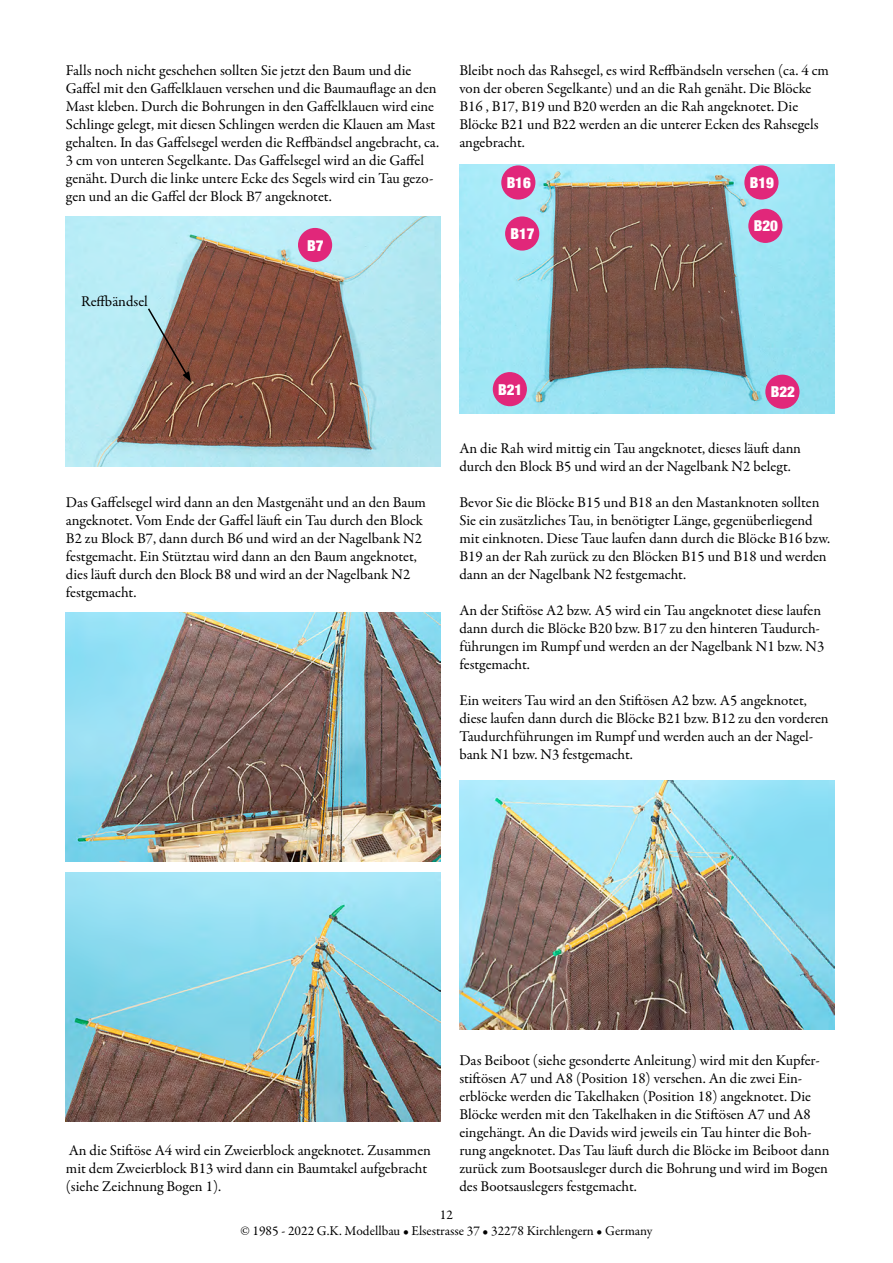
<style>
.page{position:relative;width:893px;height:1263px;background:#fff}
.page>*{position:absolute;margin:0;border:0;box-sizing:border-box;transform-origin:0 0}
.t1{font:15px/18px "Garamond Premr Pro";color:#000}
.t2{font:900 condensed 15px "Helvetica Neue";color:#fff}
.t3{font:13.5px/16.2px "Garamond Premr Pro";color:#000;text-align:center}
</style>
<div class="page">
<img style="left:66px;top:217px;width:375px;height:249px">
<div style="left:299px;top:229px;width:32px;height:32px;background:#e1277a;border-radius:50%"></div>
<div style="left:298px;top:228px;width:34px;height:34px;border:2px solid #e1277a;border-radius:50%"></div>
<svg style="left:146px;top:307px;width:45px;height:75px;background:#8c7871"></svg>
<img style="left:66px;top:612px;width:375px;height:249px">
<img style="left:460px;top:780px;width:375px;height:249px">
<img style="left:66px;top:873px;width:375px;height:249px">
<img style="left:460px;top:165px;width:375px;height:249px">
<div style="left:745px;top:166px;width:33px;height:33px;background:#e1277a;border-radius:50%"></div>
<div style="left:744px;top:165px;width:34px;height:35px;border:2px solid #e1277a;border-radius:50%"></div>
<div style="left:493px;top:373px;width:33px;height:32px;background:#e1277a;border-radius:50%"></div>
<div style="left:493px;top:372px;width:34px;height:34px;border:2px solid #e1277a;border-radius:50%"></div>
<div style="left:502px;top:166px;width:33px;height:33px;background:#e1277a;border-radius:50%"></div>
<div style="left:501px;top:165px;width:34px;height:35px;border:2px solid #e1277a;border-radius:50%"></div>
<div style="left:749px;top:210px;width:33px;height:32px;background:#e1277a;border-radius:50%"></div>
<div style="left:748px;top:209px;width:34px;height:34px;border:2px solid #e1277a;border-radius:50%"></div>
<div style="left:766px;top:375px;width:33px;height:33px;background:#e1277a;border-radius:50%"></div>
<div style="left:765px;top:375px;width:34px;height:34px;border:2px solid #e1277a;border-radius:50%"></div>
<div style="left:506px;top:217px;width:32px;height:33px;background:#e1277a;border-radius:50%"></div>
<div style="left:505px;top:216px;width:34px;height:35px;border:2px solid #e1277a;border-radius:50%"></div>
<p class="t1" style="left:66px;top:61px;width:375px">Falls noch nicht geschehen sollten Sie jetzt den Baum und die Gaffel mit den Gaffelklauen versehen und die Baumauflage an den Mast kleben. Durch die Bohrungen in den Gaffelklauen wird eine Schlinge gelegt, mit diesen Schlingen werden die Klauen am Mast gehalten. In das Gaffelsegel werden die Reffbändsel angebracht, ca.<br>3 cm von unteren Segelkante. Das Gaffelsegel wird an die Gaffel genäht. Durch die linke untere Ecke des Segels wird ein Tau gezo&shy;gen und an die Gaffel der Block B7 angeknotet.</p>
<p class="t1" style="left:81px;top:293px;width:68px">Reffbändsel</p>
<p class="t2" style="left:307px;top:233px;width:18px">B7</p>
<p class="t1" style="left:459px;top:61px;width:371px">Bleibt noch das Rahsegel, es wird Reffbändseln versehen (ca. 4 cm von der oberen Segelkante) und an die Rah genäht. Die Blöcke B16 , B17, B19 und B20 werden an die Rah angeknotet. Die Blöcke B21 und B22 werden an die unterer Ecken des Rahsegels angebracht.</p>
<p class="t2" style="left:507px;top:170px;width:26px">B16</p>
<p class="t2" style="left:510px;top:221px;width:26px">B17</p>
<p class="t2" style="left:750px;top:170px;width:26px">B19</p>
<p class="t2" style="left:754px;top:214px;width:26px">B20</p>
<p class="t1" style="left:66px;top:493px;width:362px">Das Gaffelsegel wird dann an den Mastgenäht und an den Baum angeknotet. Vom Ende der Gaffel läuft ein Tau durch den Block B2 zu Block B7, dann durch B6 und wird an der Nagelbank N2 festgemacht. Ein Stütztau wird dann an den Baum angeknotet, dies läuft durch den Block B8 und wird an der Nagelbank N2 festgemacht.</p>
<p class="t2" style="left:498px;top:377px;width:26px">B21</p>
<p class="t2" style="left:771px;top:380px;width:26px">B22</p>
<p class="t1" style="left:459px;top:439px;width:343px">An die Rah wird mittig ein Tau angeknotet, dieses läuft dann durch den Block B5 und wird an der Nagelbank N2 belegt.</p>
<p class="t1" style="left:459px;top:493px;width:372px">Bevor Sie die Blöcke B15 und B18 an den Mastanknoten sollten Sie ein zusätzliches Tau, in benötigter Länge, gegenüberliegend mit einknoten. Diese Taue laufen dann durch die Blöcke B16 bzw.<br>B19 an der Rah zurück zu den Blöcken B15 und B18 und werden dann an der Nagelbank N2 festgemacht.</p>
<p class="t1" style="left:459px;top:601px;width:367px">An der Stiftöse A2 bzw. A5 wird ein Tau angeknotet diese laufen dann durch die Blöcke B20 bzw. B17 zu den hinteren Taudurch&shy;führungen im Rumpf und werden an der Nagelbank N1 bzw. N3 festgemacht.</p>
<p class="t1" style="left:459px;top:691px;width:371px">Ein weiters Tau wird an den Stiftösen A2 bzw. A5 angeknotet, diese laufen dann durch die Blöcke B21 bzw. B12 zu den vorderen Taudurchführungen im Rumpf und werden auch an der Nagel&shy;bank N1 bzw. N3 festgemacht.</p>
<p class="t1" style="left:66px;top:1141px;width:367px">An die Stiftöse A4 wird ein Zweierblock angeknotet. Zusammen mit dem Zweierblock B13 wird dann ein Baumtakel aufgebracht (siehe Zeichnung Bogen 1).</p>
<p class="t1" style="left:459px;top:1051px;width:372px">Das Beiboot (siehe gesonderte Anleitung) wird mit den Kupfer&shy;stiftösen A7 und A8 (Position 18) versehen. An die zwei Ein&shy;erblöcke werden die Takelhaken (Position 18) angeknotet. Die Blöcke werden mit den Takelhaken in die Stiftösen A7 und A8 eingehängt. An die Davids wird jeweils ein Tau hinter die Boh&shy;rung angeknotet. Das Tau läuft durch die Blöcke im Beiboot dann zurück zum Bootsausleger durch die Bohrung und wird im Bogen des Bootsauslegers festgemacht.</p>
<p class="t3" style="left:240px;top:1207px;width:414px">12<br>© 1985 - 2022 G.K. Modellbau • Elsestrasse 37 • 32278 Kirchlengern • Germany</p>
</div>
